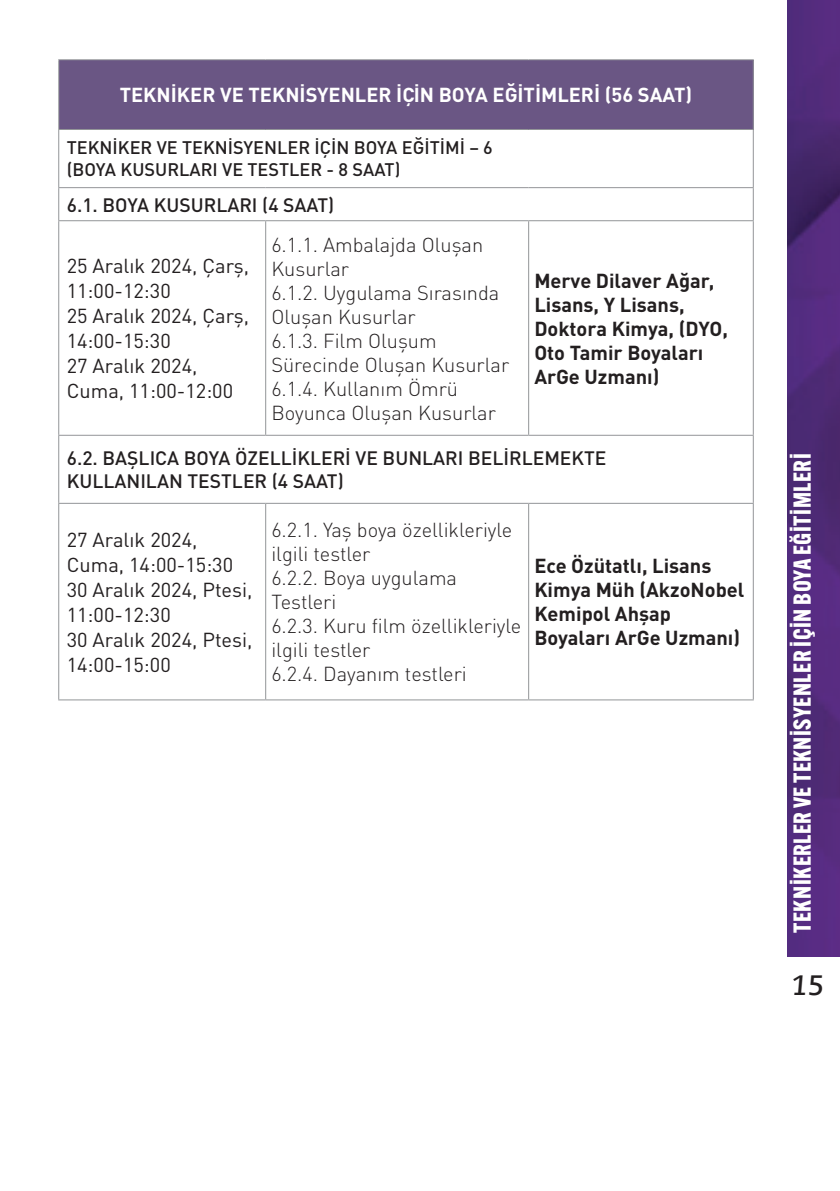
<style>
.page{position:relative;width:840px;height:1191px;background:#fff}
.page>*{position:absolute;margin:0;border:0;box-sizing:border-box;transform-origin:0 0}
.t1{font:italic 28px "Caecilia T Bold";color:#231f20}
.t2{font:700 24px "Alternate Gothic ATF";letter-spacing:.02em;color:#fff}
.t3{font:300 20px/24px "DIN Pro";color:#231f20}
.t4{font:20px/25px "DIN Pro";color:#231f20}
.t5{font:700 20px/24px "DIN Pro";color:#231f20}
.t6{font:700 20px "DIN Pro";color:#fff}
.t7{font:500 19.2px/23px "DIN Pro";color:#231f20}
.t8{font:500 18px/22px "DIN Pro";color:#231f20}
</style>
<div class="page">
<img style="left:787px;top:0;width:52px;height:956px">
<div style="left:59px;top:60px;width:693px;height:69px;background:#6a5684"></div>
<hr style="left:58px;top:59px;width:207px;height:1px;background:#939598">
<hr style="left:58px;top:60px;width:1px;height:69px;background:#939598">
<hr style="left:265px;top:59px;width:263px;height:1px;background:#939598">
<hr style="left:528px;top:59px;width:225px;height:1px;background:#939598">
<hr style="left:752px;top:60px;width:1px;height:69px;background:#939598">
<hr style="left:58px;top:129px;width:207px;height:1px;background:#939598">
<hr style="left:58px;top:130px;width:1px;height:57px;background:#939598">
<hr style="left:265px;top:129px;width:263px;height:1px;background:#939598">
<hr style="left:528px;top:129px;width:225px;height:1px;background:#939598">
<hr style="left:752px;top:130px;width:1px;height:57px;background:#939598">
<hr style="left:58px;top:187px;width:207px;height:1px;background:#939598">
<hr style="left:58px;top:188px;width:1px;height:32px;background:#939598">
<hr style="left:265px;top:187px;width:263px;height:1px;background:#939598">
<hr style="left:528px;top:187px;width:225px;height:1px;background:#939598">
<hr style="left:752px;top:188px;width:1px;height:32px;background:#939598">
<hr style="left:58px;top:220px;width:207px;height:1px;background:#939598">
<hr style="left:58px;top:221px;width:1px;height:214px;background:#939598">
<hr style="left:265px;top:220px;width:263px;height:1px;background:#939598">
<hr style="left:265px;top:221px;width:1px;height:214px;background:#939598">
<hr style="left:528px;top:220px;width:225px;height:1px;background:#939598">
<hr style="left:752px;top:221px;width:1px;height:214px;background:#939598">
<hr style="left:58px;top:435px;width:207px;height:1px;background:#939598">
<hr style="left:58px;top:436px;width:1px;height:67px;background:#939598">
<hr style="left:265px;top:435px;width:263px;height:1px;background:#939598">
<hr style="left:528px;top:435px;width:225px;height:1px;background:#939598">
<hr style="left:752px;top:436px;width:1px;height:67px;background:#939598">
<hr style="left:58px;top:503px;width:207px;height:1px;background:#939598">
<hr style="left:58px;top:504px;width:1px;height:195px;background:#939598">
<hr style="left:265px;top:503px;width:263px;height:1px;background:#939598">
<hr style="left:265px;top:504px;width:1px;height:195px;background:#939598">
<hr style="left:528px;top:503px;width:225px;height:1px;background:#939598">
<hr style="left:752px;top:504px;width:1px;height:195px;background:#939598">
<hr style="left:58px;top:699px;width:207px;height:1px;background:#939598">
<hr style="left:265px;top:699px;width:263px;height:1px;background:#939598">
<hr style="left:528px;top:699px;width:225px;height:1px;background:#939598">
<hr style="left:528px;top:221px;width:1px;height:214px;background:#939598">
<hr style="left:528px;top:504px;width:1px;height:195px;background:#939598">
<p class="t6" style="left:120px;top:81px;width:573px">TEKNİKER VE TEKNİSYENLER İÇİN BOYA EĞİTİMLERİ (56 SAAT)</p>
<p class="t8" style="left:67px;top:136px;width:427px">TEKNİKER VE TEKNİSYENLER İÇİN BOYA EĞİTİMİ – 6 (BOYA KUSURLARI VE TESTLER - 8 SAAT)</p>
<p class="t7" style="left:67px;top:192px;width:269px">6.1. BOYA KUSURLARI (4 SAAT)</p>
<p class="t4" style="left:67px;top:252px;width:184px">25 Aralık 2024, Çarş,<br>11:00-12:30<br>25 Aralık 2024, Çarş,<br>14:00-15:30<br>27 Aralık 2024,<br>Cuma, 11:00-12:00</p>
<p class="t3" style="left:271px;top:231px;width:239px">6.1.1. Ambalajda Oluşan<br>Kusurlar<br>6.1.2. Uygulama Sırasında<br>Oluşan Kusurlar<br>6.1.3. Film Oluşum<br>Sürecinde Oluşan Kusurlar<br>6.1.4. Kullanım Ömrü<br>Boyunca Oluşan Kusurlar</p>
<p class="t5" style="left:534px;top:267px;width:195px">Merve Dilaver Ağar,<br>Lisans, Y Lisans,<br>Doktora Kimya, (DYO,<br>Oto Tamir Boyaları<br>ArGe Uzmanı)</p>
<p class="t7" style="left:67px;top:446px;width:541px">6.2. BAŞLICA BOYA ÖZELLİKLERİ VE BUNLARI BELİRLEMEKTE<br>KULLANILAN TESTLER (4 SAAT)</p>
<p class="t4" style="left:67px;top:526px;width:187px">27 Aralık 2024,<br>Cuma, 14:00-15:30<br>30 Aralık 2024, Ptesi,<br>11:00-12:30<br>30 Aralık 2024, Ptesi,<br>14:00-15:00</p>
<p class="t3" style="left:271px;top:517px;width:251px">6.2.1. Yaş boya özellikleriyle ilgili testler<br>6.2.2. Boya uygulama<br>Testleri<br>6.2.3. Kuru film özellikleriyle ilgili testler<br>6.2.4. Dayanım testleri</p>
<p class="t5" style="left:534px;top:553px;width:211px">Ece Özütatlı, Lisans<br>Kimya Müh (AkzoNobel<br>Kemipol Ahşap<br>Boyaları ArGe Uzmanı)</p>
<p class="t2" style="left:786px;top:932px;width:481px;rotate:-90deg">TEKNİKERLER VE TEKNİSYENLER İÇİN BOYA EĞİTİMLERİ</p>
<h1 class="t1" style="left:790px;top:968px;width:35px">15</h1>
</div>
